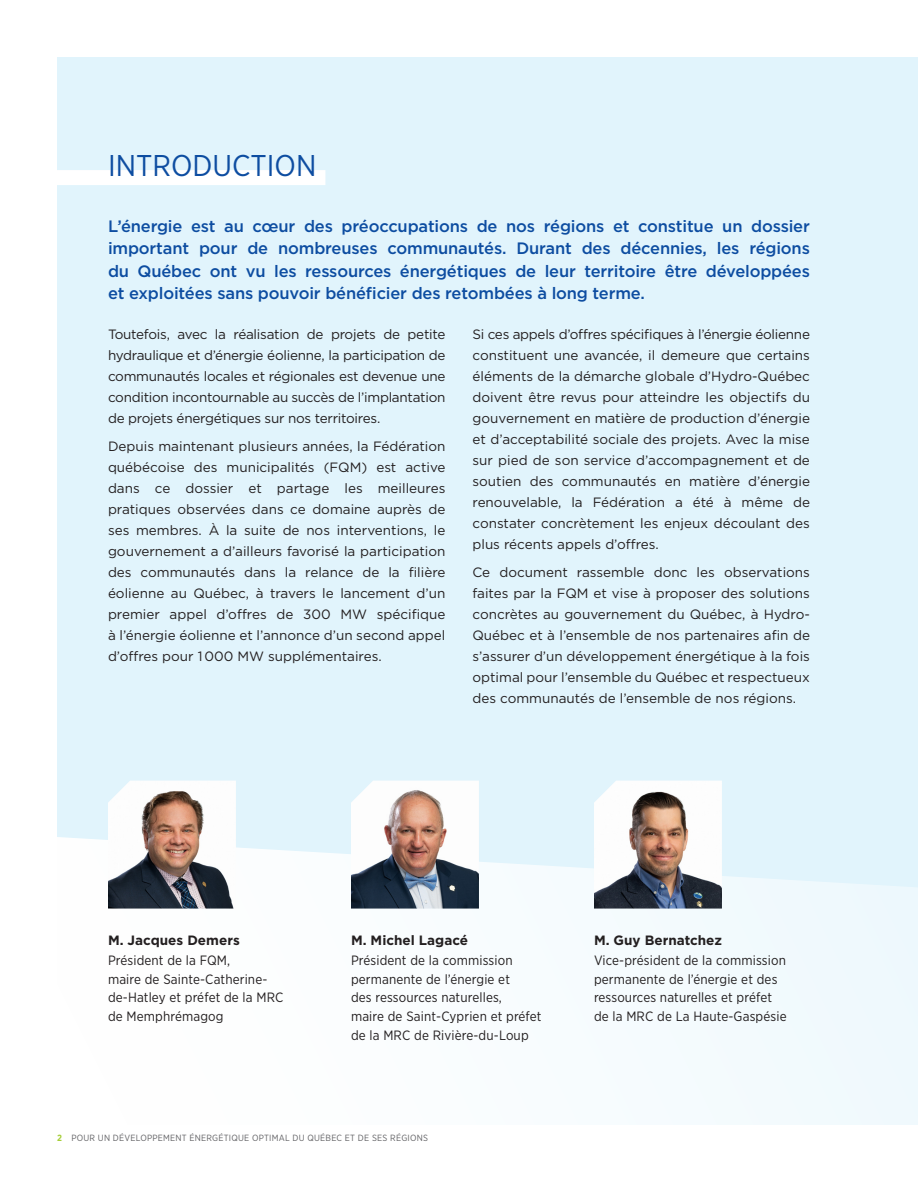
<style>
.page{position:relative;width:918px;height:1188px;background:#fff}
.page>*{position:absolute;margin:0;border:0;box-sizing:border-box;transform-origin:0 0}
.Titre_gauche{font:30px "Gotham Narrow";color:#0d4da1}
.Intro{font:500 16.5px/22.5px "Gotham";letter-spacing:-.01em;color:#0d4da1;text-align:justify}
.Tx_courant{font:13.5px/21px "Gotham";color:#231f20;text-align:justify}
.Tx_courant_book_sans{font:13.5px/18.8px "Gotham Narrow";letter-spacing:.01em;color:#231f20}
.Tx_courant-2{font:700 13.5px "Gotham";color:#231f20}
.t1{font:9px "Gotham Narrow";letter-spacing:.025em;color:#636366}
.s1{font-weight:700;color:#a6ce39}
</style>
<div class="page">
<div style="left:57px;top:57px;width:861px;height:1068px;background:#e1f4fc"></div>
<svg style="left:57px;top:837px;width:861px;height:288px;fill:#f8fcfe"></svg>
<div style="left:36px;top:170px;width:289px;height:15px;background:#fff"></div>
<img style="left:108px;top:781px;width:128px;height:128px">
<img style="left:351px;top:781px;width:128px;height:128px">
<img style="left:594px;top:781px;width:128px;height:128px">
<p class="Titre_gauche" style="left:108px;top:147px;width:210px">INTRODUCTION</p>
<p class="Intro" style="left:108px;top:214px;width:704px">L’énergie est au cœur des préoccupations de nos régions et constitue un dossier important pour de nombreuses communautés. Durant des décennies, les régions du Québec ont vu les ressources énergétiques de leur territoire être développées et exploitées sans pouvoir bénéficier des retombées à long terme.</p>
<p class="Tx_courant" style="left:108px;top:323px;width:339px">Toutefois, avec la réalisation de projets de petite hydraulique et d’énergie éolienne, la participation de communautés locales et régionales est devenue une condition incontournable au succès de l’implantation de projets énergétiques sur nos territoires.</p>
<p class="Tx_courant" style="left:108px;top:436px;width:339px">Depuis maintenant plusieurs années, la Fédération québécoise des municipalités (FQM) est active dans ce dossier et partage les meilleures pratiques observées dans ce domaine auprès de ses membres. À la suite de nos interventions, le gouvernement a d’ailleurs favorisé la participation des communautés dans la relance de la filière éolienne au Québec, à travers le lancement d’un premier appel d’offres de 300 MW spécifique à l’énergie éolienne et l’annonce d’un second appel d’offres pour 1 000 MW supplémentaires.</p>
<p class="Tx_courant" style="left:472px;top:323px;width:339px">Si ces appels d’offres spécifiques à l’énergie éolienne constituent une avancée, il demeure que certains éléments de la démarche globale d’Hydro-Québec doivent être revus pour atteindre les objectifs du gouvernement en matière de production d’énergie et d’acceptabilité sociale des projets. Avec la mise sur pied de son service d’accompagnement et de soutien des communautés en matière d’énergie renouvelable, la Fédération a été à même de constater concrètement les enjeux découlant des plus récents appels d’offres.</p>
<p class="Tx_courant" style="left:472px;top:562px;width:339px">Ce document rassemble donc les observations faites par la FQM et vise à proposer des solutions concrètes au gouvernement du Québec, à Hydro-Québec et à l’ensemble de nos partenaires afin de s’assurer d’un développement énergétique à la fois optimal pour l’ensemble du Québec et respectueux des communautés de l’ensemble de nos régions.</p>
<p class="Tx_courant-2" style="left:108px;top:931px;width:133px">M. Jacques Demers</p>
<p class="Tx_courant_book_sans" style="left:108px;top:950px;width:177px">Président de la FQM,<br>maire de Sainte-Catherine&shy;de-Hatley et préfet de la MRC de Memphrémagog</p>
<p class="Tx_courant-2" style="left:351px;top:931px;width:119px">M. Michel Lagacé</p>
<p class="Tx_courant_book_sans" style="left:351px;top:950px;width:192px">Président de la commission permanente de l’énergie et<br>des ressources naturelles,<br>maire de Saint-Cyprien et préfet de la MRC de Rivière-du-Loup</p>
<p class="t1" style="left:57px;top:1132px;width:373px"><span class="s1">2</span> POUR UN DÉVELOPPEMENT ÉNERGÉTIQUE OPTIMAL DU QUÉBEC ET DE SES RÉGIONS</p>
<p class="Tx_courant-2" style="left:594px;top:931px;width:129px">M. Guy Bernatchez</p>
<p class="Tx_courant_book_sans" style="left:594px;top:950px;width:194px">Vice-président de la commission permanente de l’énergie et des ressources naturelles et préfet de la MRC de La Haute-Gaspésie</p>
</div>
